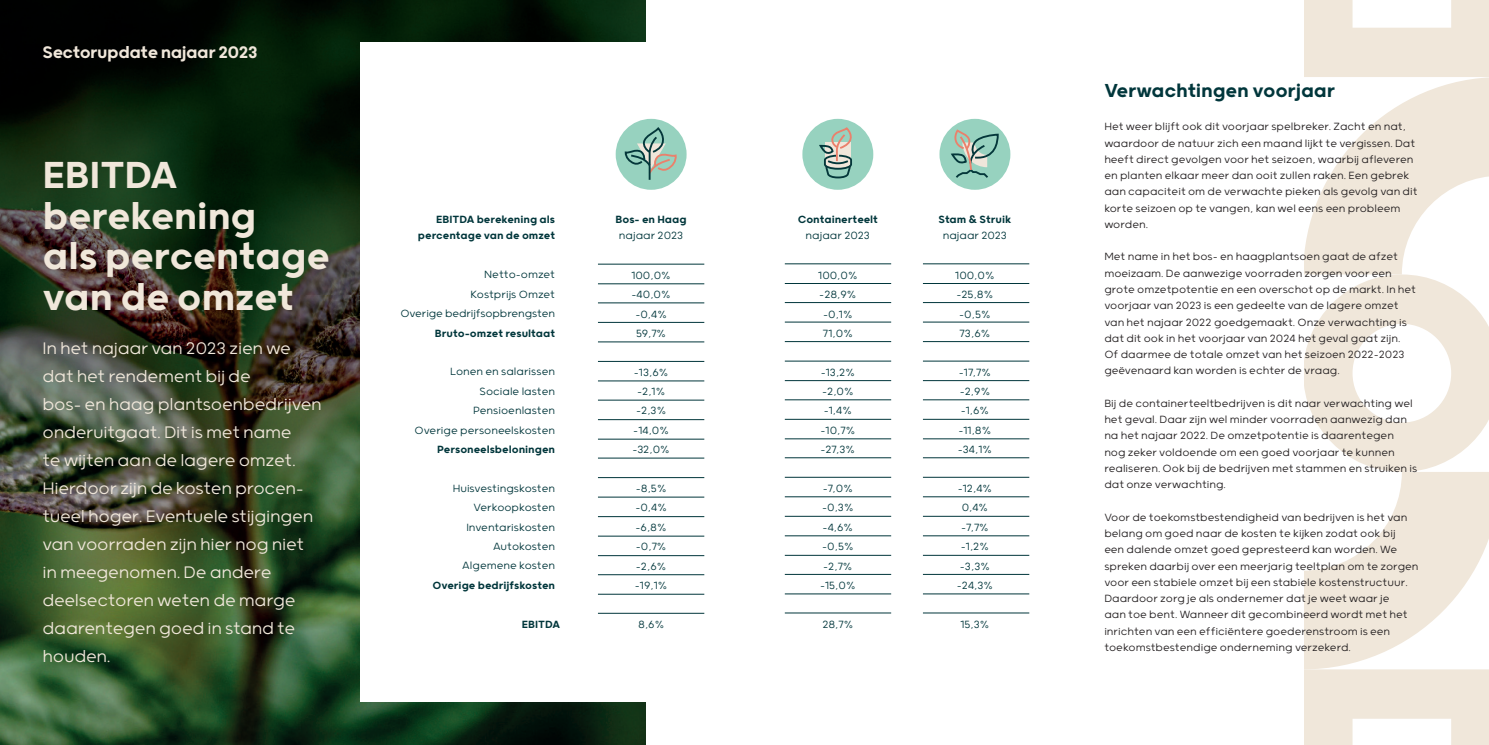
<style>
.page{position:relative;width:1489px;height:745px;background:#fff}
.page>*{position:absolute;margin:0;border:0;box-sizing:border-box;transform-origin:0 0}
.t1{font:500 45px/40.5px "Grold";letter-spacing:-.01em;color:#f0e7da}
.t2{font:500 22.5px "Grold";letter-spacing:-.01em;color:#00363b}
.t3{font:300 20px/28px "Grold";letter-spacing:-.015em;color:#f0e7da}
.t4{font:500 20px "Grold";letter-spacing:-.025em;color:#f0e7da}
.t5{font:300 12.5px/16.2px "Grold";color:#231f20}
.t6{font:300 12.5px/19.4px "Grold";color:#00363b;text-align:center}
.t7{font:500 12.5px/16.2px "Grold";color:#00363b;text-align:right}
</style>
<div class="page">
<svg style="left:1304px;top:0;width:184px;height:744px"></svg>
<img style="left:0;top:0;width:645px;height:744px">
<div style="left:360px;top:43px;width:384px;height:659px;background:#fff"></div>
<hr style="left:598px;top:264px;width:106px;height:1px;background:#00363b">
<hr style="left:784px;top:263px;width:107px;height:1px;background:#00363b">
<hr style="left:922px;top:263px;width:107px;height:1px;background:#00363b">
<hr style="left:598px;top:283px;width:106px;height:1px;background:#00363b">
<hr style="left:784px;top:283px;width:107px;height:1px;background:#00363b">
<hr style="left:922px;top:283px;width:107px;height:1px;background:#00363b">
<hr style="left:598px;top:302px;width:106px;height:1px;background:#00363b">
<hr style="left:784px;top:302px;width:107px;height:1px;background:#00363b">
<hr style="left:922px;top:302px;width:107px;height:1px;background:#00363b">
<hr style="left:598px;top:322px;width:106px;height:1px;background:#00363b">
<hr style="left:784px;top:321px;width:107px;height:1px;background:#00363b">
<hr style="left:922px;top:321px;width:107px;height:1px;background:#00363b">
<hr style="left:598px;top:341px;width:106px;height:1px;background:#00363b">
<hr style="left:784px;top:341px;width:107px;height:1px;background:#00363b">
<hr style="left:922px;top:341px;width:107px;height:1px;background:#00363b">
<hr style="left:598px;top:361px;width:106px;height:1px;background:#00363b">
<hr style="left:784px;top:360px;width:107px;height:1px;background:#00363b">
<hr style="left:922px;top:360px;width:107px;height:1px;background:#00363b">
<hr style="left:598px;top:380px;width:106px;height:1px;background:#00363b">
<hr style="left:784px;top:380px;width:107px;height:1px;background:#00363b">
<hr style="left:922px;top:380px;width:107px;height:1px;background:#00363b">
<hr style="left:598px;top:399px;width:106px;height:1px;background:#00363b">
<hr style="left:784px;top:399px;width:107px;height:1px;background:#00363b">
<hr style="left:922px;top:399px;width:107px;height:1px;background:#00363b">
<hr style="left:598px;top:419px;width:106px;height:1px;background:#00363b">
<hr style="left:784px;top:419px;width:107px;height:1px;background:#00363b">
<hr style="left:922px;top:419px;width:107px;height:1px;background:#00363b">
<hr style="left:598px;top:438px;width:106px;height:1px;background:#00363b">
<hr style="left:784px;top:438px;width:107px;height:1px;background:#00363b">
<hr style="left:922px;top:438px;width:107px;height:1px;background:#00363b">
<hr style="left:598px;top:457px;width:106px;height:1px;background:#00363b">
<hr style="left:784px;top:457px;width:107px;height:1px;background:#00363b">
<hr style="left:922px;top:457px;width:107px;height:1px;background:#00363b">
<hr style="left:598px;top:477px;width:106px;height:1px;background:#00363b">
<hr style="left:784px;top:477px;width:107px;height:1px;background:#00363b">
<hr style="left:922px;top:477px;width:107px;height:1px;background:#00363b">
<hr style="left:598px;top:496px;width:106px;height:1px;background:#00363b">
<hr style="left:784px;top:496px;width:107px;height:1px;background:#00363b">
<hr style="left:922px;top:496px;width:107px;height:1px;background:#00363b">
<hr style="left:598px;top:516px;width:106px;height:1px;background:#00363b">
<hr style="left:784px;top:515px;width:107px;height:1px;background:#00363b">
<hr style="left:922px;top:515px;width:107px;height:1px;background:#00363b">
<hr style="left:598px;top:535px;width:106px;height:1px;background:#00363b">
<hr style="left:784px;top:535px;width:107px;height:1px;background:#00363b">
<hr style="left:922px;top:535px;width:107px;height:1px;background:#00363b">
<hr style="left:598px;top:555px;width:106px;height:1px;background:#00363b">
<hr style="left:784px;top:554px;width:107px;height:1px;background:#00363b">
<hr style="left:922px;top:554px;width:107px;height:1px;background:#00363b">
<hr style="left:598px;top:574px;width:106px;height:1px;background:#00363b">
<hr style="left:784px;top:574px;width:107px;height:1px;background:#00363b">
<hr style="left:922px;top:574px;width:107px;height:1px;background:#00363b">
<hr style="left:598px;top:593px;width:106px;height:1px;background:#00363b">
<hr style="left:784px;top:593px;width:107px;height:1px;background:#00363b">
<hr style="left:922px;top:593px;width:107px;height:1px;background:#00363b">
<hr style="left:598px;top:612px;width:106px;height:1px;background:#00363b">
<hr style="left:784px;top:612px;width:107px;height:1px;background:#00363b">
<hr style="left:922px;top:612px;width:107px;height:1px;background:#00363b">
<div style="left:615px;top:119px;width:71px;height:71px;background:#97d2bf;border-radius:50%"></div>
<svg style="left:624px;top:125px;width:53px;height:56px"></svg>
<div style="left:802px;top:119px;width:71px;height:71px;background:#97d2bf;border-radius:50%"></div>
<svg style="left:819px;top:127px;width:33px;height:52px"></svg>
<div style="left:939px;top:119px;width:71px;height:71px;background:#97d2bf;border-radius:50%"></div>
<svg style="left:950px;top:128px;width:49px;height:52px"></svg>
<h3 class="t4" style="left:43px;top:40px;width:217px">Sectorupdate najaar 2023</h3>
<h1 class="t1" style="left:43px;top:152px;width:289px">EBITDA berekening<br>als percentage van de omzet</h1>
<p class="t3" style="left:43px;top:333px;width:281px">In het najaar van 2023 zien we dat het rendement bij de<br>bos- en haag plantsoenbedrijven onderuitgaat. Dit is met name<br>te wijten aan de lagere omzet.<br>Hierdoor zijn de kosten procen&shy;tueel hoger. Eventuele stijgingen van voorraden zijn hier nog niet in meegenomen. De andere deelsectoren weten de marge daarentegen goed in stand te houden.</p>
<p class="t7" style="left:418px;top:210px;width:139px">EBITDA berekening als percentage van de omzet</p>
<p class="t6" style="left:400px;top:264px;width:156px;text-align:right">Netto-omzet<br>Kostprijs Omzet<br>Overige bedrijfsopbrengsten</p>
<p class="t7" style="left:435px;top:324px;width:122px">Bruto-omzet resultaat</p>
<p class="t6" style="left:414px;top:361px;width:142px;text-align:right">Lonen en salarissen<br>Sociale lasten<br>Pensioenlasten<br>Overige personeelskosten</p>
<p class="t7" style="left:437px;top:440px;width:119px">Personeelsbeloningen</p>
<p class="t6" style="left:452px;top:477px;width:104px;text-align:right">Huisvestingskosten<br>Verkoopkosten<br>Inventariskosten<br>Autokosten<br>Algemene kosten</p>
<p class="t7" style="left:432px;top:576px;width:124px">Overige bedrijfskosten</p>
<p class="t7" style="left:522px;top:615px;width:40px">EBITDA</p>
<p class="t7" style="left:615px;top:210px;width:73px">Bos- en Haag</p>
<p class="t6" style="left:619px;top:225px;width:66px">najaar 2023</p>
<p class="t6" style="left:631px;top:265px;width:41px">100,0% -40,0% -0,4%<br>59,7%</p>
<p class="t6" style="left:632px;top:361px;width:39px">-13,6% -2,1% -2,3% -14,0% -32,0%</p>
<p class="t6" style="left:635px;top:478px;width:34px;text-align:justify">-8,5% -0,4% -6,8% -0,7% -2,6% -19,1%</p>
<p class="t6" style="left:638px;top:613px;width:28px">8,6%</p>
<p class="t7" style="left:797px;top:210px;width:82px">Containerteelt</p>
<p class="t6" style="left:805px;top:225px;width:66px">najaar 2023</p>
<p class="t6" style="left:818px;top:265px;width:41px">100,0% -28,9% -0,1%<br>71,0%</p>
<p class="t6" style="left:820px;top:361px;width:36px;text-align:left">-13,2% -2,0% -1,4% -10,7% -27,3%</p>
<p class="t6" style="left:820px;top:478px;width:37px;text-align:left">-7,0% -0,3% -4,6% -0,5% -2,7% -15,0%</p>
<p class="t6" style="left:822px;top:613px;width:32px">28,7%</p>
<p class="t7" style="left:938px;top:210px;width:75px">Stam &amp; Struik</p>
<p class="t6" style="left:942px;top:225px;width:66px">najaar 2023</p>
<p class="t6" style="left:955px;top:265px;width:41px;text-align:left">100,0% -25,8% -0,5%<br>73,6%</p>
<p class="t6" style="left:957px;top:361px;width:36px;text-align:left">-17,7% -2,9% -1,6% -11,8% -34,1%</p>
<p class="t6" style="left:956px;top:478px;width:38px">-12,4%<br>0,4% -7,7% -1,2% -3,3% -24,3%</p>
<p class="t6" style="left:960px;top:613px;width:30px">15,3%</p>
<h2 class="t2" style="left:1104px;top:78px;width:232px">Verwachtingen voorjaar</h2>
<p class="t5" style="left:1104px;top:118px;width:315px">Het weer blijft ook dit voorjaar spelbreker. Zacht en nat, waardoor de natuur zich een maand lijkt te vergissen. Dat heeft direct gevolgen voor het seizoen, waarbij afleveren en planten elkaar meer dan ooit zullen raken. Een gebrek aan capaciteit om de verwachte pieken als gevolg van dit korte seizoen op te vangen, kan wel eens een probleem worden.</p>
<p class="t5" style="left:1104px;top:248px;width:313px">Met name in het bos- en haagplantsoen gaat de afzet moeizaam. De aanwezige voorraden zorgen voor een grote omzetpotentie en een overschot op de markt. In het voorjaar van 2023 is een gedeelte van de lagere omzet van het najaar 2022 goedgemaakt. Onze verwachting is dat dit ook in het voorjaar van 2024 het geval gaat zijn.<br>Of daarmee de totale omzet van het seizoen 2022-2023 geëvenaard kan worden is echter de vraag.</p>
<p class="t5" style="left:1104px;top:394px;width:314px">Bij de containerteeltbedrijven is dit naar verwachting wel het geval. Daar zijn wel minder voorraden aanwezig dan na het najaar 2022. De omzetpotentie is daarentegen nog zeker voldoende om een goed voorjaar te kunnen realiseren. Ook bij de bedrijven met stammen en struiken is dat onze verwachting.</p>
<p class="t5" style="left:1104px;top:508px;width:316px">Voor de toekomstbestendigheid van bedrijven is het van belang om goed naar de kosten te kijken zodat ook bij een dalende omzet goed gepresteerd kan worden. We spreken daarbij over een meerjarig teeltplan om te zorgen voor een stabiele omzet bij een stabiele kostenstructuur.<br>Daardoor zorg je als ondernemer dat je weet waar je<br>aan toe bent. Wanneer dit gecombineerd wordt met het inrichten van een efficiëntere goederenstroom is een toekomstbestendige onderneming verzekerd.</p>
</div>
